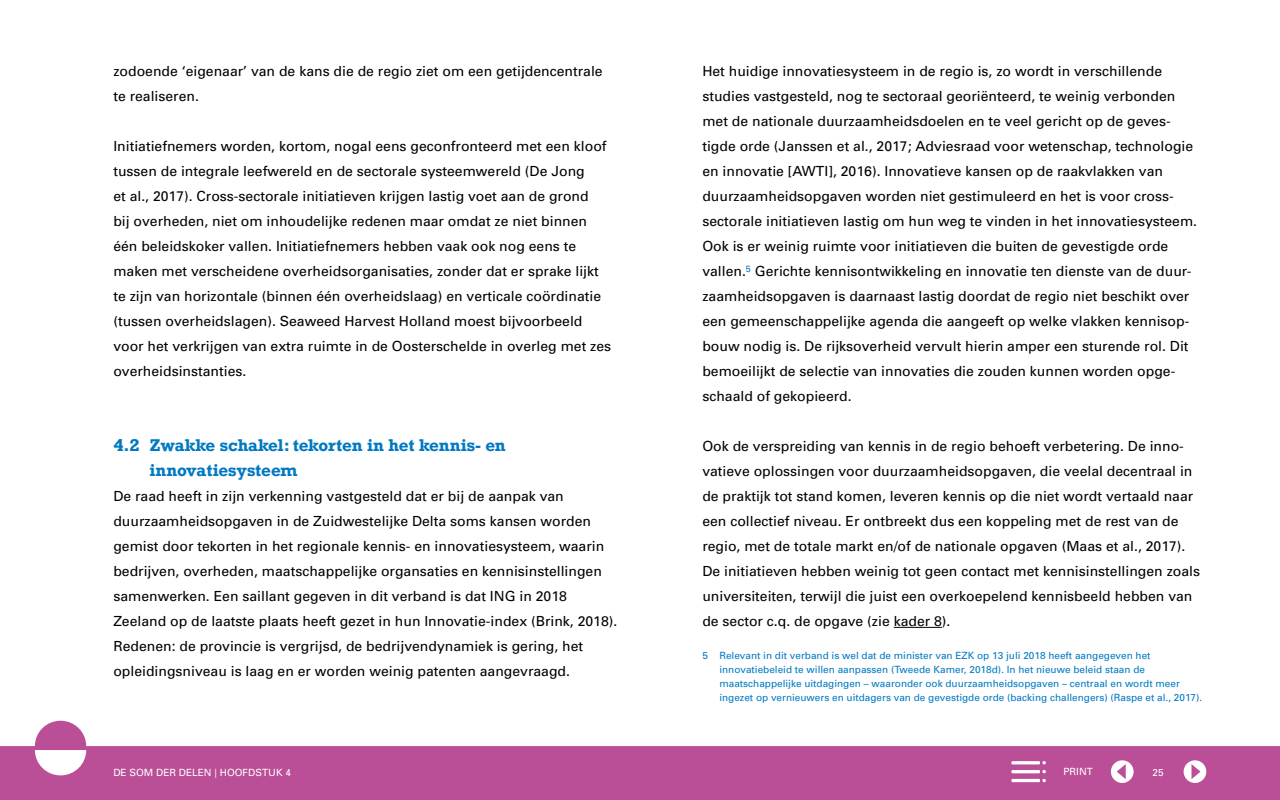
<style>
.page{position:relative;width:1280px;height:800px;background:#fff}
.page>*{position:absolute;margin:0;border:0;box-sizing:border-box;transform-origin:0 0}
.t1{font:700 16px/25px "Rockwell";letter-spacing:-.005em;color:#0079c2}
.t2{font:14px/25px "Univers";color:#000}
.t3{font:10px/14px "Univers";color:#0079c2}
.t4{font:10px "Univers";color:#fff}
.s1{font-size:12.9px}
</style>
<div class="page">
<svg style="left:0;top:721px;width:1280px;height:79px;fill:#ba4e97"></svg>
<div style="left:1111px;top:760px;width:23px;height:23px;background:#fff;border-radius:50%"></div>
<svg style="left:1117px;top:764px;width:9px;height:15px"></svg>
<div style="left:1184px;top:760px;width:22px;height:23px;background:#fff;border-radius:50%"></div>
<svg style="left:1191px;top:764px;width:10px;height:15px"></svg>
<svg style="left:1042px;top:779px;width:4px;height:3px"></svg>
<hr style="left:1011px;top:779px;width:29px;height:3px;background:#fff">
<hr style="left:1011px;top:770px;width:29px;height:3px;background:#fff">
<svg style="left:1042px;top:770px;width:4px;height:3px"></svg>
<hr style="left:1011px;top:761px;width:29px;height:3px;background:#fff">
<svg style="left:1042px;top:761px;width:4px;height:3px"></svg>
<hr style="left:894px;top:627px;width:48px;height:1px;background:#000">
<p class="t2" style="left:113px;top:58px;width:491px">zodoende ‘eigenaar’ van de kans die de regio ziet om een getijdencentrale te realiseren.</p>
<p class="t2" style="left:113px;top:133px;width:499px">Initiatiefnemers worden, kortom, nogal eens geconfronteerd met een kloof tussen de integrale leefwereld en de sectorale systeemwereld (De Jong<br>et al., 2017). Cross-sectorale initiatieven krijgen lastig voet aan de grond<br>bij overheden, niet om inhoudelijke redenen maar omdat ze niet binnen één beleidskoker vallen. Initiatiefnemers hebben vaak ook nog eens te maken met verscheidene overheidsorganisaties, zonder dat er sprake lijkt te zijn van horizontale (binnen één overheidslaag) en verticale coördinatie (tussen overheidslagen). Seaweed Harvest Holland moest bijvoorbeeld voor het verkrijgen van extra ruimte in de Oosterschelde in overleg met zes overheidsinstanties.</p>
<p class="t1" style="left:149px;top:432px;width:358px;text-indent:-36px">4.2 Zwakke schakel: tekorten in het kennis- en innovatiesysteem</p>
<p class="t2" style="left:113px;top:483px;width:505px">De raad heeft in zijn verkenning vastgesteld dat er bij de aanpak van duurzaamheidsopgaven in de Zuidwestelijke Delta soms kansen worden gemist door tekorten in het regionale kennis- en innovatiesysteem, waarin bedrijven, overheden, maatschappelijke organsaties en kennisinstellingen samenwerken. Een saillant gegeven in dit verband is dat ING in 2018<br>Zeeland op de laatste plaats heeft gezet in hun Innovatie-index (Brink, 2018).<br>Redenen: de provincie is vergrijsd, de bedrijvendynamiek is gering, het opleidingsniveau is laag en er worden weinig patenten aangevraagd.</p>
<p class="t2" style="left:702px;top:58px;width:496px">Het huidige innovatiesysteem in de regio is, zo wordt in verschillende studies vastgesteld, nog te sectoraal georiënteerd, te weinig verbonden met de nationale duurzaamheidsdoelen en te veel gericht op de geves&shy;tigde orde (Janssen et al., 2017; Adviesraad voor wetenschap, technologie en innovatie [AWTI], 2016). Innovatieve kansen op de raakvlakken van duurzaamheids opgaven worden niet gestimuleerd en het is voor cross&shy;sectorale initiatieven lastig om hun weg te vinden in het innovatiesysteem.<br>Ook is er weinig ruimte voor initiatieven die buiten de gevestigde orde vallen.<sup>5</sup> Gerichte kennisontwikkeling en innovatie ten dienste van de duur&shy;zaamheidsopgaven is daarnaast lastig doordat de regio niet beschikt over een gemeenschappelijke agenda die aangeeft op welke vlakken kennisop&shy;bouw nodig is. De rijksoverheid vervult hierin amper een sturende rol. Dit bemoeilijkt de selectie van innovaties die zouden kunnen worden opge&shy;schaald of gekopieerd.</p>
<p class="t2" style="left:702px;top:433px;width:499px">Ook de verspreiding van kennis in de regio behoeft verbetering. De inno&shy;vatieve oplossingen voor duurzaamheidsopgaven, die veelal decentraal in de praktijk tot stand komen, leveren kennis op die niet wordt vertaald naar een collectief niveau. Er ontbreekt dus een koppeling met de rest van de regio, met de totale markt en/of de nationale opgaven (Maas et al., 2017).<br>De initiatieven hebben weinig tot geen contact met kennisinstellingen zoals universiteiten, terwijl die juist een overkoepelend kennisbeeld hebben van de sector c.q. de opgave (zie kader 8).</p>
<p class="t3" style="left:719px;top:648px;width:484px;text-indent:-17px">5 Relevant in dit verband is wel dat de minister van EZK op 13 juli 2018 heeft aangegeven het innovatiebeleid te willen aanpassen (Tweede Kamer, 2018d). In het nieuwe beleid staan de maatschappelijke uitdagingen – waaronder ook duurzaamheidsopgaven – centraal en wordt meer ingezet op vernieuwers en uitdagers van de gevestigde orde (backing challengers) (Raspe et al., 2017).</p>
<p class="t4" style="left:113px;top:766px;width:179px">DE SOM DER DELEN <span class="s1">|</span> HOOFDSTUK 4</p>
<p class="t4" style="left:1063px;top:765px;width:31px">PRINT</p>
<p class="t4" style="left:1153px;top:766px;width:13px">25</p>
</div>
